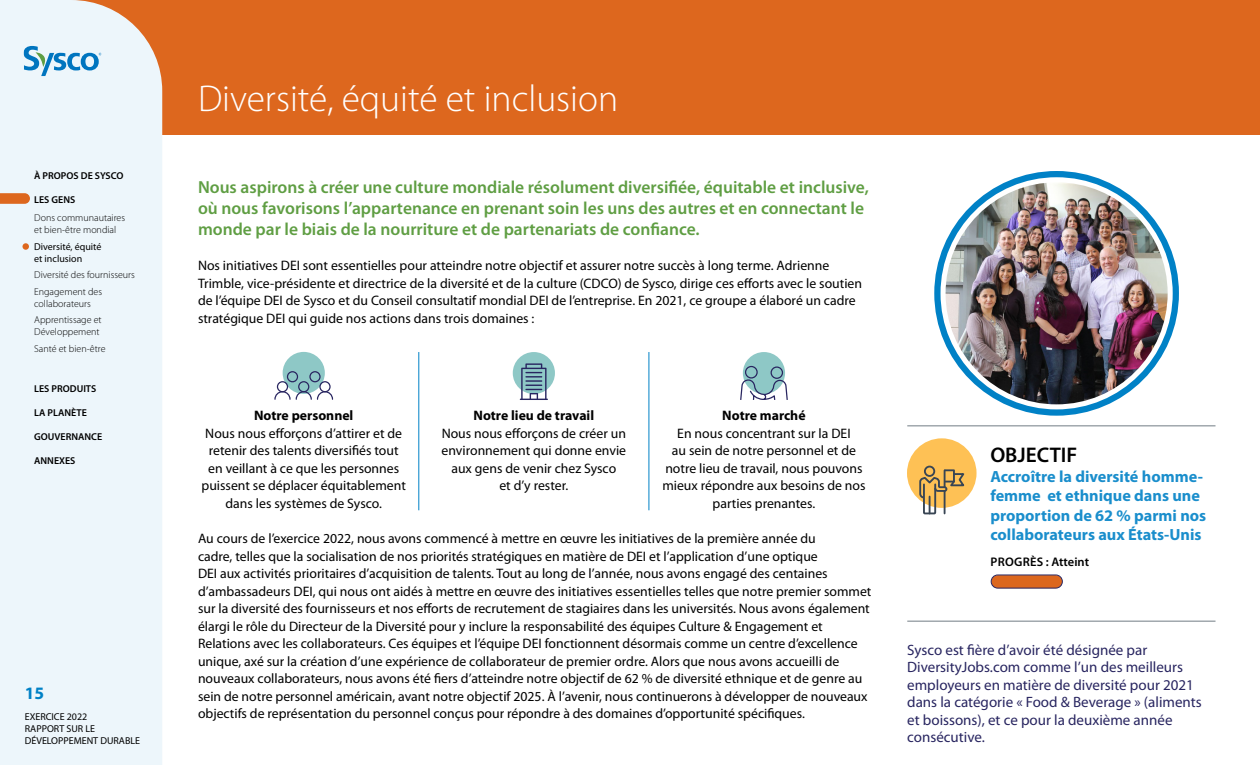
<style>
.page{position:relative;width:1260px;height:765px;background:#fff}
.page>*{position:absolute;margin:0;border:0;box-sizing:border-box;transform-origin:0 0}
.H1_-_Header{font:300 37.5px "Myriad Pro";color:#fff}
.Goal{font:600 21.25px "Myriad Pro";color:#000}
.Intro{font:600 17.5px/21px "Myriad Pro";color:#5f9e43}
.t1{font:700 17.5px "Myriad Pro";color:#0081c6}
.Goal-2{font:700 16.25px/19.5px "Myriad Pro";color:#1a8ecc}
.Callout{font:15px/17.5px "Myriad Pro";color:#282560}
.P_-_Body_Copy{font:13.75px/17.5px "Myriad Pro";color:#000;text-align:center}
.Goal-3{font:600 12.5px "Myriad Pro";letter-spacing:.01em;color:#000}
.t2{font:300 10px/16.5px "Myriad Pro";color:#000}
.t3{font:10px/12px "Myriad Pro";color:#000}
.t4{font:600 10px "Myriad Pro";color:#000}
.s1{font-weight:700}
</style>
<div class="page">
<div style="left:0;top:0;width:1260px;height:135px;background:#dd671e"></div>
<div style="left:0;top:0;width:162px;height:765px;background:#edf6fb"></div>
<svg style="left:0;top:193px;width:30px;height:11px"></svg>
<svg style="left:24px;top:44px;width:77px;height:32px;background:#a3cde5"></svg>
<div style="left:22px;top:243px;width:7px;height:7px;background:#dd671e;border-radius:50%"></div>
<div style="left:283px;top:352px;width:42px;height:42px;background:#8ec8c6;border-radius:50%"></div>
<svg style="left:274px;top:370px;width:60px;height:30px"></svg>
<hr style="left:419px;top:352px;width:1px;height:158px;background:#0081c6">
<div style="left:513px;top:352px;width:42px;height:42px;background:#8ec8c6;border-radius:50%"></div>
<svg style="left:520px;top:363px;width:28px;height:37px"></svg>
<hr style="left:649px;top:352px;width:1px;height:158px;background:#0081c6">
<div style="left:743px;top:352px;width:42px;height:42px;background:#8ec8c6;border-radius:50%"></div>
<svg style="left:740px;top:365px;width:48px;height:35px"></svg>
<hr style="left:907px;top:426px;width:309px;height:1px;background:#727d84">
<div style="left:907px;top:438px;width:70px;height:70px;background:#fec155;border-radius:50%"></div>
<div style="left:924px;top:466px;width:11px;height:11px;border:2px solid #384554;border-radius:50%"></div>
<svg style="left:918px;top:470px;width:49px;height:44px"></svg>
<div style="left:998px;top:575px;width:58px;height:13px;background:#dc671e"></div>
<div style="left:991px;top:575px;width:72px;height:13px;border:1px solid #282560;border-radius:7px"></div>
<hr style="left:907px;top:621px;width:309px;height:1px;background:#727d84">
<img style="left:943px;top:180px;width:227px;height:227px;border-radius:114px">
<div style="left:941px;top:177px;width:232px;height:232px;border:5px solid #fff;border-radius:50%"></div>
<div style="left:934px;top:171px;width:245px;height:245px;border:6px solid #0081c6;border-radius:50%"></div>
<p class="t4" style="left:34px;top:170px;width:91px">À PROPOS DE SYSCO</p>
<p class="t4" style="left:34px;top:194px;width:43px">LES GENS</p>
<p class="t2" style="left:34px;top:212px;width:92px;line-height:12px">Dons communautaires et bien-être mondial</p>
<p class="t3" style="left:34px;top:241px;width:69px">Diversité, équité et inclusion</p>
<p class="t2" style="left:34px;top:267px;width:102px">Diversité des fournisseurs<br>Engagement des</p>
<p class="t2" style="left:34px;top:295px;width:69px">collaborateurs<br>Apprentissage et</p>
<p class="t2" style="left:34px;top:324px;width:73px">Développement<br>Santé et bien-être</p>
<p class="t4" style="left:34px;top:383px;width:64px">LES PRODUITS</p>
<p class="t4" style="left:34px;top:407px;width:54px">LA PLANÈTE</p>
<p class="t4" style="left:34px;top:431px;width:70px">GOUVERNANCE</p>
<p class="t4" style="left:34px;top:455px;width:43px">ANNEXES</p>
<p class="t1" style="left:25px;top:683px;width:21px">15</p>
<p class="t3" style="left:25px;top:711px;width:117px">EXERCICE 2022<br>RAPPORT SUR LE<br>DÉVELOPPEMENT DURABLE</p>
<h1 class="H1_-_Header" style="left:198px;top:77px;width:422px">Diversité, équité et inclusion</h1>
<p class="Intro" style="left:198px;top:177px;width:672px">Nous aspirons à créer une culture mondiale résolument diversifiée, équitable et inclusive, où nous favorisons l’appartenance en prenant soin les uns des autres et en connectant le monde par le biais de la nourriture et de partenariats de confiance.</p>
<p class="P_-_Body_Copy" style="left:198px;top:257px;width:666px;text-align:left">Nos initiatives DEI sont essentielles pour atteindre notre objectif et assurer notre succès à long terme. Adrienne Trimble, vice-présidente et directrice de la diversité et de la culture (CDCO) de Sysco, dirige ces efforts avec le soutien de l’équipe DEI de Sysco et du Conseil consultatif mondial DEI de l’entreprise. En 2021, ce groupe a élaboré un cadre stratégique DEI qui guide nos actions dans trois domaines :</p>
<p class="P_-_Body_Copy" style="left:202px;top:407px;width:206px"><span class="s1">Notre personnel<br></span>Nous nous efforçons d’attirer et de retenir des talents diversifiés tout en veillant à ce que les personnes puissent se déplacer équitablement dans les systèmes de Sysco.</p>
<p class="P_-_Body_Copy" style="left:442px;top:407px;width:186px"><span class="s1">Notre lieu de travail<br></span>Nous nous efforçons de créer un environnement qui donne envie aux gens de venir chez Sysco<br>et d’y rester.</p>
<p class="P_-_Body_Copy" style="left:677px;top:407px;width:175px"><span class="s1">Notre marché<br></span>En nous concentrant sur la DEI</p>
<p class="P_-_Body_Copy" style="left:662px;top:442px;width:205px">au sein de notre personnel et de notre lieu de travail, nous pouvons mieux répondre aux besoins de nos parties prenantes.</p>
<p class="P_-_Body_Copy" style="left:198px;top:530px;width:675px;text-align:left">Au cours de l’exercice 2022, nous avons commencé à mettre en œuvre les initiatives de la première année du<br>cadre, telles que la socialisation de nos priorités stratégiques en matière de DEI et l’application d’une optique<br>DEI aux activités prioritaires d’acquisition de talents. Tout au long de l’année, nous avons engagé des centaines d’ambassadeurs DEI, qui nous ont aidés à mettre en œuvre des initiatives essentielles telles que notre premier sommet sur la diversité des fournisseurs et nos efforts de recrutement de stagiaires dans les universités. Nous avons également élargi le rôle du Directeur de la Diversité pour y inclure la responsabilité des équipes Culture &amp; Engagement et Relations avec les collaborateurs. Ces équipes et l’équipe DEI fonctionnent désormais comme un centre d’excellence unique, axé sur la création d’une expérience de collaborateur de premier ordre. Alors que nous avons accueilli de nouveaux collaborateurs, nous avons été fiers d’atteindre notre objectif de 62 % de diversité ethnique et de genre au sein de notre personnel américain, avant notre objectif 2025. À l’avenir, nous continuerons à développer de nouveaux objectifs de représentation du personnel conçus pour répondre à des domaines d’opportunité spécifiques.</p>
<p class="Goal" style="left:990px;top:443px;width:88px">OBJECTIF</p>
<p class="Goal-2" style="left:990px;top:467px;width:217px">Accroître la diversité homme&shy;femme et ethnique dans une proportion de 62 % parmi nos collaborateurs aux États-Unis</p>
<p class="Goal-3" style="left:990px;top:555px;width:100px">PROGRÈS : Atteint</p>
<p class="Callout" style="left:907px;top:641px;width:296px">Sysco est fière d’avoir été désignée par DiversityJobs.com comme l’un des meilleurs employeurs en matière de diversité pour 2021 dans la catégorie « Food &amp; Beverage » (aliments et boissons), et ce pour la deuxième année consécutive.</p>
</div>
